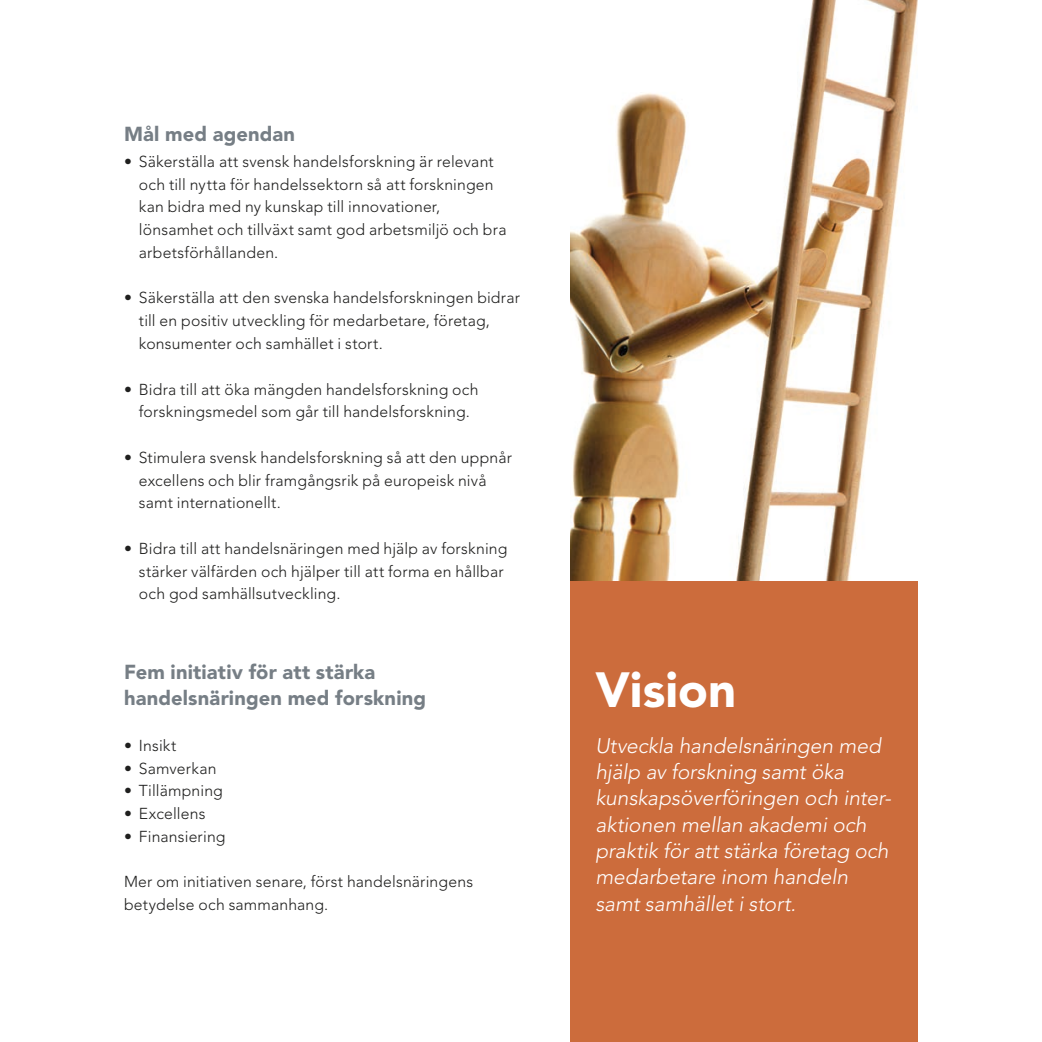
<style>
.page{position:relative;width:1042px;height:1042px;background:#fff}
.page>*{position:absolute;margin:0;border:0;box-sizing:border-box;transform-origin:0 0}
.t1{font:900 49px "Avenir LT Std";color:#fff}
.t2{font:italic 300 21px/26.2px "Avenir LT Std";color:#fff}
.t3{font:900 20.12px/26.2px "Avenir LT Std";letter-spacing:.01em;color:#767e85}
.t4{font:300 15.75px/22.8px "Avenir LT Std";letter-spacing:.01em;color:#1f1f1e}
</style>
<div class="page">
<div style="left:570px;top:551px;width:348px;height:491px;background:#cc6c3c"></div>
<img style="left:570px;top:0;width:348px;height:580px">
<p class="t3" style="left:124px;top:120px;width:173px">Mål med agendan</p>
<p class="t4" style="left:139px;top:150px;width:369px;text-indent:-15px">• Säkerställa att svensk handelsforskning är relevant och till nytta för handelssektorn så att forskningen kan bidra med ny kunskap till innovationer, lönsamhet och tillväxt samt god arbetsmiljö och bra arbetsförhållanden.</p>
<p class="t4" style="left:139px;top:287px;width:382px;text-indent:-15px">• Säkerställa att den svenska handelsforskningen bidrar till en positiv utveckling för medarbetare, företag, konsumenter och samhället i stort.</p>
<p class="t4" style="left:124px;top:378px;width:356px;text-align:center">• Bidra till att öka mängden handelsforskning och forskningsmedel som går till handelsforskning.</p>
<p class="t4" style="left:139px;top:446px;width:374px;text-indent:-15px">• Stimulera svensk handelsforskning så att den uppnår excellens och blir framgångsrik på europeisk nivå samt internationellt.</p>
<p class="t4" style="left:139px;top:537px;width:370px;text-indent:-15px">• Bidra till att handelsnäringen med hjälp av forskning stärker välfärden och hjälper till att forma en hållbar och god samhällsutveckling.</p>
<p class="t3" style="left:124px;top:659px;width:304px">Fem initiativ för att stärka handelsnäringen med forskning</p>
<p class="t4" style="left:124px;top:734px;width:54px">• Insikt</p>
<p class="t4" style="left:124px;top:757px;width:94px">• Samverkan</p>
<p class="t4" style="left:124px;top:779px;width:100px">• Tillämpning</p>
<p class="t4" style="left:124px;top:802px;width:83px">• Excellens</p>
<p class="t4" style="left:124px;top:825px;width:103px">• Finansiering</p>
<p class="t4" style="left:124px;top:870px;width:350px">Mer om initiativen senare, först handelsnäringens betydelse och sammanhang.</p>
<h1 class="t1" style="left:595px;top:660px;width:142px">Vision</h1>
<h2 class="t2" style="left:595px;top:733px;width:297px">Utveckla handelsnäringen med hjälp av forskning samt öka kunskapsöverföringen och inter&shy;aktionen mellan akademi och praktik för att stärka företag och medarbetare inom handeln samt samhället i stort.</h2>
</div>
